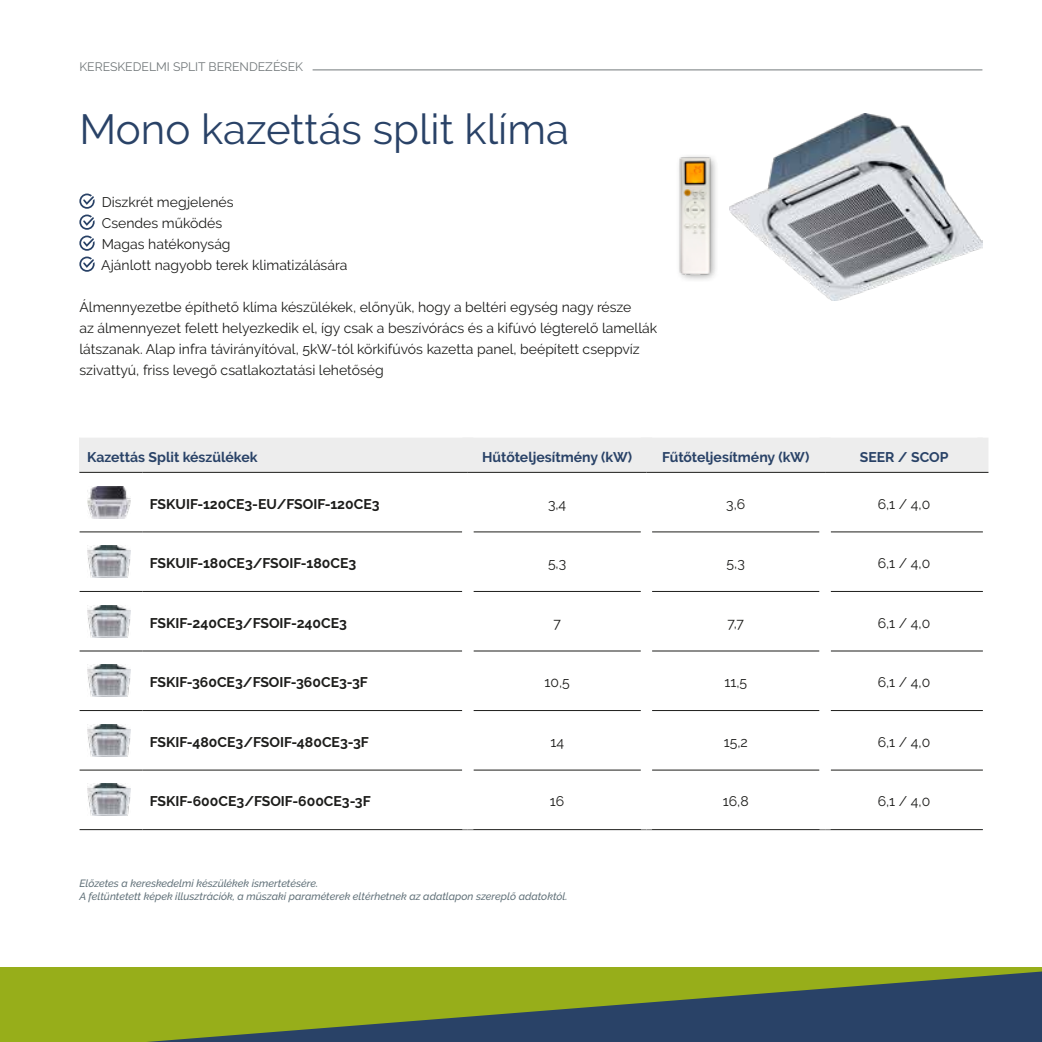
<style>
.page{position:relative;width:1042px;height:1042px;background:#fff}
.page>*{position:absolute;margin:0;border:0;box-sizing:border-box;transform-origin:0 0}
.t1{font:42px "Raleway";color:#294267}
.t2{font:14px/21px "Raleway";color:#1d1d1b}
.t3{font:700 14px "Raleway";color:#1d1d1b}
.t4{font:700 14px "Raleway";color:#294267}
.t5{font:12.25px "Raleway";color:#72787a}
.t6{font:italic 500 10.5px/12.6px "Raleway";color:#617179}
</style>
<div class="page">
<hr style="left:313px;top:69px;width:669px;height:1px;background:#72787a">
<svg style="left:0;top:967px;width:1042px;height:75px;background:#6a8239"></svg>
<svg style="left:79px;top:193px;width:16px;height:79px"></svg>
<img style="left:730px;top:114px;width:252px;height:187px">
<div style="left:675px;top:153px;width:44px;height:129px;background:#f9f9f9"></div>
<img style="left:679px;top:157px;width:36px;height:120px">
<div style="left:80px;top:438px;width:897px;height:34px;background:#ededed"></div>
<hr style="left:80px;top:531px;width:62px;height:1px;background:#1d1d1b">
<hr style="left:142px;top:531px;width:320px;height:1px;background:#1d1d1b">
<hr style="left:473px;top:531px;width:168px;height:1px;background:#1d1d1b">
<hr style="left:652px;top:531px;width:167px;height:1px;background:#1d1d1b">
<hr style="left:830px;top:531px;width:153px;height:1px;background:#1d1d1b">
<hr style="left:80px;top:591px;width:62px;height:1px;background:#1d1d1b">
<hr style="left:142px;top:591px;width:320px;height:1px;background:#1d1d1b">
<hr style="left:473px;top:591px;width:168px;height:1px;background:#1d1d1b">
<hr style="left:652px;top:591px;width:167px;height:1px;background:#1d1d1b">
<hr style="left:830px;top:591px;width:153px;height:1px;background:#1d1d1b">
<hr style="left:80px;top:651px;width:62px;height:1px;background:#1d1d1b">
<hr style="left:142px;top:651px;width:320px;height:1px;background:#1d1d1b">
<hr style="left:473px;top:651px;width:168px;height:1px;background:#1d1d1b">
<hr style="left:652px;top:651px;width:167px;height:1px;background:#1d1d1b">
<hr style="left:830px;top:651px;width:153px;height:1px;background:#1d1d1b">
<hr style="left:80px;top:710px;width:62px;height:1px;background:#1d1d1b">
<hr style="left:142px;top:710px;width:320px;height:1px;background:#1d1d1b">
<hr style="left:473px;top:710px;width:168px;height:1px;background:#1d1d1b">
<hr style="left:652px;top:710px;width:167px;height:1px;background:#1d1d1b">
<hr style="left:830px;top:710px;width:153px;height:1px;background:#1d1d1b">
<hr style="left:80px;top:770px;width:62px;height:1px;background:#1d1d1b">
<hr style="left:142px;top:770px;width:320px;height:1px;background:#1d1d1b">
<hr style="left:473px;top:770px;width:168px;height:1px;background:#1d1d1b">
<hr style="left:652px;top:770px;width:167px;height:1px;background:#1d1d1b">
<hr style="left:830px;top:770px;width:153px;height:1px;background:#1d1d1b">
<hr style="left:80px;top:829px;width:62px;height:1px;background:#1d1d1b">
<hr style="left:142px;top:829px;width:326px;height:1px;background:#1d1d1b">
<hr style="left:468px;top:829px;width:178px;height:1px;background:#1d1d1b">
<hr style="left:646px;top:829px;width:179px;height:1px;background:#1d1d1b">
<hr style="left:825px;top:829px;width:158px;height:1px;background:#1d1d1b">
<hr style="left:79px;top:438px;width:1px;height:34px;background:#ededed">
<div style="left:462px;top:438px;width:11px;height:34px;background:#ededed"></div>
<div style="left:641px;top:438px;width:11px;height:34px;background:#ededed"></div>
<div style="left:819px;top:438px;width:11px;height:34px;background:#ededed"></div>
<div style="left:977px;top:438px;width:11px;height:34px;background:#ededed"></div>
<hr style="left:79px;top:472px;width:63px;height:1px;background:#1d1d1b">
<hr style="left:142px;top:472px;width:326px;height:1px;background:#1d1d1b">
<hr style="left:468px;top:472px;width:178px;height:1px;background:#1d1d1b">
<hr style="left:646px;top:472px;width:179px;height:1px;background:#1d1d1b">
<hr style="left:825px;top:472px;width:163px;height:1px;background:#1d1d1b">
<img style="left:87px;top:486px;width:44px;height:32px">
<img style="left:87px;top:546px;width:44px;height:32px">
<img style="left:87px;top:605px;width:44px;height:32px">
<img style="left:87px;top:665px;width:44px;height:32px">
<img style="left:87px;top:724px;width:44px;height:32px">
<img style="left:87px;top:784px;width:44px;height:32px">
<p class="t5" style="left:79px;top:60px;width:225px">KERESKEDELMI SPLIT BERENDEZÉSEK</p>
<h1 class="t1" style="left:79px;top:105px;width:491px">Mono kazettás split klíma</h1>
<p class="t2" style="left:101px;top:191px;width:248px">Diszkrét megjelenés<br>Csendes működés<br>Magas hatékonyság<br>Ajánlott nagyobb terek klimatizálására</p>
<p class="t2" style="left:79px;top:296px;width:579px">Álmennyezetbe építhető klíma készülékek, előnyük, hogy a beltéri egység nagy része<br>az álmennyezet felett helyezkedik el, így csak a beszívórács és a kifúvó légterelő lamellák látszanak. Alap infra távirányítóval, 5kW-tól körkifúvós kazetta panel, beépített cseppvíz szivattyú, friss levegő csatlakoztatási lehetőség</p>
<p class="t4" style="left:87px;top:449px;width:172px">Kazettás Split készülékek</p>
<p class="t4" style="left:482px;top:449px;width:152px">Hűtőteljesítmény (kW)</p>
<p class="t4" style="left:662px;top:449px;width:149px">Fűtőteljesítmény (kW)</p>
<p class="t4" style="left:860px;top:449px;width:90px">SEER / SCOP</p>
<p class="t3" style="left:150px;top:496px;width:231px">FSKUIF-120CE3-EU/FSOIF-120CE3</p>
<p class="t2" style="left:548px;top:493px;width:20px">3,4</p>
<p class="t2" style="left:726px;top:493px;width:21px">3,6</p>
<p class="t2" style="left:877px;top:493px;width:54px">6,1 / 4,0</p>
<p class="t3" style="left:150px;top:555px;width:208px">FSKUIF-180CE3/FSOIF-180CE3</p>
<p class="t2" style="left:548px;top:553px;width:20px">5,3</p>
<p class="t2" style="left:726px;top:553px;width:20px">5,3</p>
<p class="t2" style="left:877px;top:553px;width:54px">6,1 / 4,0</p>
<p class="t3" style="left:150px;top:615px;width:199px">FSKIF-240CE3/FSOIF-240CE3</p>
<p class="t2" style="left:553px;top:612px;width:9px">7</p>
<p class="t2" style="left:727px;top:612px;width:18px">7,7</p>
<p class="t2" style="left:877px;top:612px;width:54px">6,1 / 4,0</p>
<p class="t3" style="left:150px;top:674px;width:219px">FSKIF-360CE3/FSOIF-360CE3-3F</p>
<p class="t2" style="left:544px;top:672px;width:27px">10,5</p>
<p class="t2" style="left:724px;top:672px;width:24px">11,5</p>
<p class="t2" style="left:877px;top:672px;width:54px">6,1 / 4,0</p>
<p class="t3" style="left:150px;top:734px;width:220px">FSKIF-480CE3/FSOIF-480CE3-3F</p>
<p class="t2" style="left:550px;top:731px;width:15px">14</p>
<p class="t2" style="left:724px;top:731px;width:26px">15,2</p>
<p class="t2" style="left:877px;top:731px;width:54px">6,1 / 4,0</p>
<p class="t3" style="left:150px;top:793px;width:222px">FSKIF-600CE3/FSOIF-600CE3-3F</p>
<p class="t2" style="left:550px;top:791px;width:16px">16</p>
<p class="t2" style="left:723px;top:791px;width:27px">16,8</p>
<p class="t2" style="left:877px;top:791px;width:54px">6,1 / 4,0</p>
<p class="t6" style="left:79px;top:877px;width:490px">Előzetes a kereskedelmi készülékek ismertetésére.<br>A feltüntetett képek illusztrációk, a műszaki paraméterek eltérhetnek az adatlapon szereplő adatoktól.</p>
</div>
